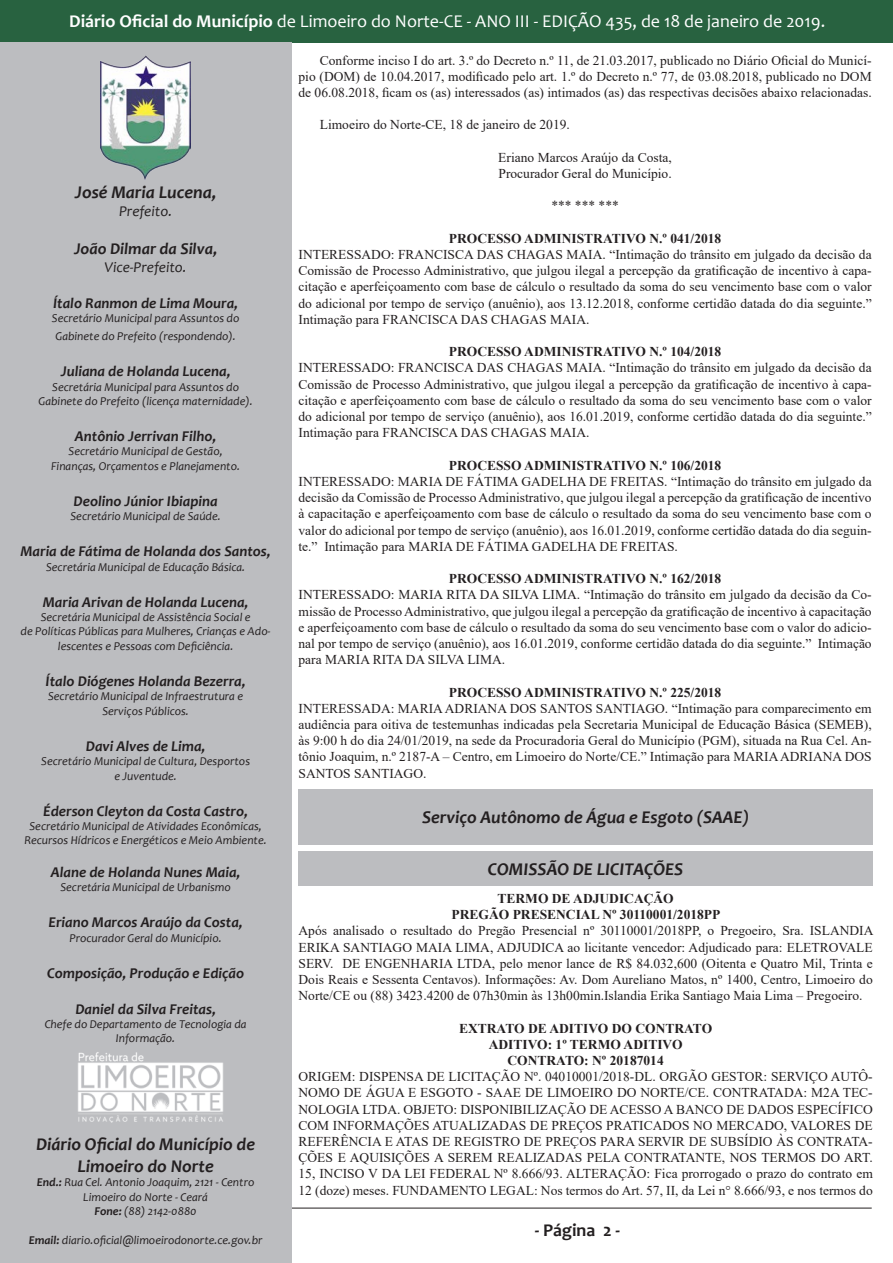
<style>
.page{position:relative;width:893px;height:1263px;background:#fff}
.page>*{position:absolute;margin:0;border:0;box-sizing:border-box;transform-origin:0 0}
.t1{font:italic 700 18px/21.6px "Candara";color:#231f20;text-align:center}
.t2{font:18px "Candara";color:#fff}
.t3{font:700 18px "Candara";color:#231f20}
.t4{font:italic 700 16.5px "Candara";color:#231f20}
.t5{font:italic 700 15px "Candara";color:#231f20}
.t6{font:italic 15px "Candara";color:#231f20}
.t7{font:13.5px/16.2px "Times New Roman";color:#231f20;text-align:justify}
.t8{font:700 13.5px "Times New Roman";color:#231f20}
.t9{font:italic 12px/14.4px "Candara";color:#231f20;text-align:center}
.s1{font-weight:700}
</style>
<div class="page">
<div style="left:1px;top:0;width:892px;height:42px;background:#286240"></div>
<hr style="left:21px;top:1208px;width:851px;height:1px;background:#231f20">
<div style="left:0;top:42px;width:291px;height:1221px;background:#bcbdc0"></div>
<img style="left:101px;top:55px;width:90px;height:125px">
<img style="left:78px;top:1052px;width:145px;height:70px">
<div style="left:298px;top:789px;width:575px;height:56px;background:#bcbdc0"></div>
<div style="left:298px;top:851px;width:575px;height:35px;background:#bcbdc0"></div>
<h1 class="t2" style="left:69px;top:10px;width:758px"><span class="s1">Diário Oficial do Município</span> de Limoeiro do Norte-CE - ANO III - EDIÇÃO 435, de 18 de janeiro de 2019.</h1>
<p class="t1" style="left:75px;top:181px;width:143px">José Maria Lucena,</p>
<p class="t6" style="left:119px;top:202px;width:55px">Prefeito.</p>
<p class="t4" style="left:74px;top:238px;width:145px">João Dilmar da Silva,</p>
<p class="t6" style="left:105px;top:258px;width:84px">Vice-Prefeito.</p>
<p class="t5" style="left:53px;top:294px;width:186px">Ítalo Ranmon de Lima Moura,</p>
<p class="t9" style="left:52px;top:311px;width:189px">Secretário Municipal para Assuntos do</p>
<p class="t9" style="left:56px;top:329px;width:182px">Gabinete do Prefeito (respondendo).</p>
<p class="t5" style="left:61px;top:362px;width:171px">Juliana de Holanda Lucena,</p>
<p class="t9" style="left:52px;top:379px;width:188px">Secretária Municipal para Assuntos do</p>
<p class="t9" style="left:39px;top:394px;width:216px">Gabinete do Prefeito (licença maternidade).</p>
<p class="t5" style="left:75px;top:427px;width:143px">Antônio Jerrivan Filho,</p>
<p class="t9" style="left:51px;top:444px;width:190px">Secretário Municipal de Gestão,<br>Finanças, Orçamentos e Planejamento.</p>
<p class="t5" style="left:74px;top:492px;width:146px">Deolino Júnior Ibiapina</p>
<p class="t9" style="left:70px;top:509px;width:152px">Secretário Municipal de Saúde.</p>
<p class="t5" style="left:20px;top:542px;width:252px">Maria de Fátima de Holanda dos Santos,</p>
<p class="t9" style="left:46px;top:559px;width:201px">Secretária Municipal de Educação Básica.</p>
<p class="t5" style="left:43px;top:592px;width:207px">Maria Arivan de Holanda Lucena,</p>
<p class="t9" style="left:41px;top:610px;width:211px">Secretária Municipal de Assistência Social e</p>
<p class="t9" style="left:21px;top:624px;width:252px">de Políticas Públicas para Mulheres, Crianças e Ado&shy;lescentes e Pessoas com Deficiência.</p>
<p class="t5" style="left:46px;top:672px;width:201px">Ítalo Diógenes Holanda Bezerra,</p>
<p class="t9" style="left:48px;top:689px;width:197px">Secretário Municipal de Infraestrutura e</p>
<p class="t9" style="left:102px;top:703px;width:88px">Serviços Públicos.</p>
<p class="t5" style="left:86px;top:736px;width:121px">Davi Alves de Lima,</p>
<p class="t9" style="left:41px;top:754px;width:210px">Secretário Municipal de Cultura, Desportos</p>
<p class="t9" style="left:114px;top:768px;width:64px">e Juventude.</p>
<p class="t5" style="left:43px;top:801px;width:206px">Éderson Cleyton da Costa Castro,</p>
<p class="t9" style="left:29px;top:819px;width:234px">Secretário Municipal de Atividades Econômicas,</p>
<p class="t9" style="left:25px;top:833px;width:244px">Recursos Hídricos e Energéticos e Meio Ambiente.</p>
<p class="t5" style="left:51px;top:862px;width:191px">Alane de Holanda Nunes Maia,</p>
<p class="t9" style="left:60px;top:880px;width:172px">Secretária Municipal de Urbanismo</p>
<p class="t5" style="left:49px;top:913px;width:196px">Eriano Marcos Araújo da Costa,</p>
<p class="t9" style="left:70px;top:930px;width:154px">Procurador Geral do Município.</p>
<p class="t5" style="left:47px;top:963px;width:199px">Composição, Produção e Edição</p>
<p class="t5" style="left:75px;top:999px;width:142px">Daniel da Silva Freitas,</p>
<p class="t9" style="left:45px;top:1017px;width:203px">Chefe do Departamento de Tecnologia da<br>Informação.</p>
<p class="t1" style="left:36px;top:1133px;width:220px">Diário Oficial do Município de<br>Limoeiro do Norte</p>
<p class="t9" style="left:37px;top:1175px;width:219px"><span class="s1">End.:</span> Rua Cel. Antonio Joaquim, 2121 - Centro</p>
<p class="t9" style="left:83px;top:1189px;width:126px">Limoeiro do Norte - Ceará</p>
<p class="t9" style="left:95px;top:1204px;width:104px"><span class="s1">Fone:</span> (88) 2142-0880</p>
<p class="t9" style="left:29px;top:1233px;width:235px"><span class="s1">Email:</span> diario.oficial@limoeirodonorte.ce.gov.br</p>
<p class="t7" style="left:298px;top:52px;width:575px;text-indent:21px">Conforme inciso I do art. 3.º do Decreto n.º 11, de 21.03.2017, publicado no Diário Oficial do Municí&shy;pio (DOM) de 10.04.2017, modificado pelo art. 1.º do Decreto n.º 77, de 03.08.2018, publicado no DOM de 06.08.2018, ficam os (as) interessados (as) intimados (as) das respectivas decisões abaixo relacionadas.</p>
<p class="t7" style="left:320px;top:116px;width:252px">Limoeiro do Norte-CE, 18 de janeiro de 2019.</p>
<p class="t7" style="left:498px;top:149px;width:175px">Eriano Marcos Araújo da Costa,</p>
<p class="t7" style="left:498px;top:165px;width:175px">Procurador Geral do Município.</p>
<p class="t7" style="left:551px;top:197px;width:69px">*** *** ***</p>
<p class="t8" style="left:449px;top:229px;width:274px">PROCESSO ADMINISTRATIVO N.º 041/2018</p>
<p class="t7" style="left:298px;top:246px;width:575px">INTERESSADO: FRANCISCA DAS CHAGAS MAIA. “Intimação do trânsito em julgado da decisão da Comissão de Processo Administrativo, que julgou ilegal a percepção da gratificação de incentivo à capa&shy;citação e aperfeiçoamento com base de cálculo o resultado da soma do seu vencimento base com o valor do adicional por tempo de serviço (anuênio), aos 13.12.2018, conforme certidão datada do dia seguinte.” Intimação para FRANCISCA DAS CHAGAS MAIA.</p>
<p class="t8" style="left:449px;top:342px;width:274px">PROCESSO ADMINISTRATIVO N.º 104/2018</p>
<p class="t7" style="left:298px;top:359px;width:575px">INTERESSADO: FRANCISCA DAS CHAGAS MAIA. “Intimação do trânsito em julgado da decisão da Comissão de Processo Administrativo, que julgou ilegal a percepção da gratificação de incentivo à capa&shy;citação e aperfeiçoamento com base de cálculo o resultado da soma do seu vencimento base com o valor do adicional por tempo de serviço (anuênio), aos 16.01.2019, conforme certidão datada do dia seguinte.” Intimação para FRANCISCA DAS CHAGAS MAIA.</p>
<p class="t8" style="left:449px;top:455px;width:274px">PROCESSO ADMINISTRATIVO N.º 106/2018</p>
<p class="t7" style="left:298px;top:473px;width:575px">INTERESSADO: MARIA DE FÁTIMA GADELHA DE FREITAS. “Intimação do trânsito em julgado da decisão da Comissão de Processo Administrativo, que julgou ilegal a percepção da gratificação de incentivo à capacitação e aperfeiçoamento com base de cálculo o resultado da soma do seu vencimento base com o valor do adicional por tempo de serviço (anuênio), aos 16.01.2019, conforme certidão datada do dia seguin&shy;te.” Intimação para MARIA DE FÁTIMA GADELHA DE FREITAS.</p>
<p class="t8" style="left:449px;top:569px;width:274px">PROCESSO ADMINISTRATIVO N.º 162/2018</p>
<p class="t7" style="left:298px;top:586px;width:575px">INTERESSADO: MARIA RITA DA SILVA LIMA. “Intimação do trânsito em julgado da decisão da Co&shy;missão de Processo Administrativo, que julgou ilegal a percepção da gratificação de incentivo à capacitação e aperfeiçoamento com base de cálculo o resultado da soma do seu vencimento base com o valor do adicio&shy;nal por tempo de serviço (anuênio), aos 16.01.2019, conforme certidão datada do dia seguinte.” Intimação para MARIA RITA DA SILVA LIMA.</p>
<p class="t8" style="left:449px;top:682px;width:274px">PROCESSO ADMINISTRATIVO N.º 225/2018</p>
<p class="t7" style="left:298px;top:700px;width:575px">INTERESSADA: MARIA ADRIANA DOS SANTOS SANTIAGO. “Intimação para comparecimento em audiência para oitiva de testemunhas indicadas pela Secretaria Municipal de Educação Básica (SEMEB), às 9:00 h do dia 24/01/2019, na sede da Procuradoria Geral do Município (PGM), situada na Rua Cel. An&shy;tônio Joaquim, n.º 2187-A – Centro, em Limoeiro do Norte/CE.” Intimação para MARIA ADRIANA DOS SANTOS SANTIAGO.</p>
<p class="t1" style="left:422px;top:806px;width:328px">Serviço Autônomo de Água e Esgoto (SAAE)</p>
<p class="t1" style="left:488px;top:858px;width:197px">COMISSÃO DE LICITAÇÕES</p>
<p class="t8" style="left:497px;top:889px;width:178px">TERMO DE ADJUDICAÇÃO</p>
<p class="t8" style="left:452px;top:905px;width:270px">PREGÃO PRESENCIAL Nº 30110001/2018PP</p>
<p class="t7" style="left:298px;top:922px;width:576px">Após analisado o resultado do Pregão Presencial nº 30110001/2018PP, o Pregoeiro, Sra. ISLANDIA ERIKA SANTIAGO MAIA LIMA, ADJUDICA ao licitante vencedor: Adjudicado para: ELETROVALE SERV. DE ENGENHARIA LTDA, pelo menor lance de R$ 84.032,600 (Oitenta e Quatro Mil, Trinta e Dois Reais e Sessenta Centavos). Informações: Av. Dom Aureliano Matos, nº 1400, Centro, Limoeiro do Norte/CE ou (88) 3423.4200 de 07h30min às 13h00min.Islandia Erika Santiago Maia Lima – Pregoeiro.</p>
<p class="t8" style="left:459px;top:1018px;width:255px">EXTRATO DE ADITIVO DO CONTRATO</p>
<p class="t8" style="left:489px;top:1034px;width:195px">ADITIVO: 1º TERMO ADITIVO</p>
<p class="t8" style="left:508px;top:1051px;width:158px">CONTRATO: Nº 20187014</p>
<p class="t7" style="left:298px;top:1068px;width:576px">ORIGEM: DISPENSA DE LICITAÇÃO Nº. 04010001/2018-DL. ORGÃO GESTOR: SERVIÇO AUTÔ-NOMO DE ÁGUA E ESGOTO - SAAE DE LIMOEIRO DO NORTE/CE. CONTRATADA: M2A TEC-NOLOGIA LTDA. OBJETO: DISPONIBILIZAÇÃO DE ACESSO A BANCO DE DADOS ESPECÍFICO COM INFORMAÇÕES ATUALIZADAS DE PREÇOS PRATICADOS NO MERCADO, VALORES DE REFERÊNCIA E ATAS DE REGISTRO DE PREÇOS PARA SERVIR DE SUBSÍDIO ÀS CONTRATA-ÇÕES E AQUISIÇÕES A SEREM REALIZADAS PELA CONTRATANTE, NOS TERMOS DO ART.<br>15, INCISO V DA LEI FEDERAL Nº 8.666/93. ALTERAÇÃO: Fica prorrogado o prazo do contrato em 12 (doze) meses. FUNDAMENTO LEGAL: Nos termos do Art. 57, II, da Lei n° 8.666/93, e nos termos do</p>
<p class="t3" style="left:535px;top:1219px;width:87px">- Página 2 -</p>
</div>
